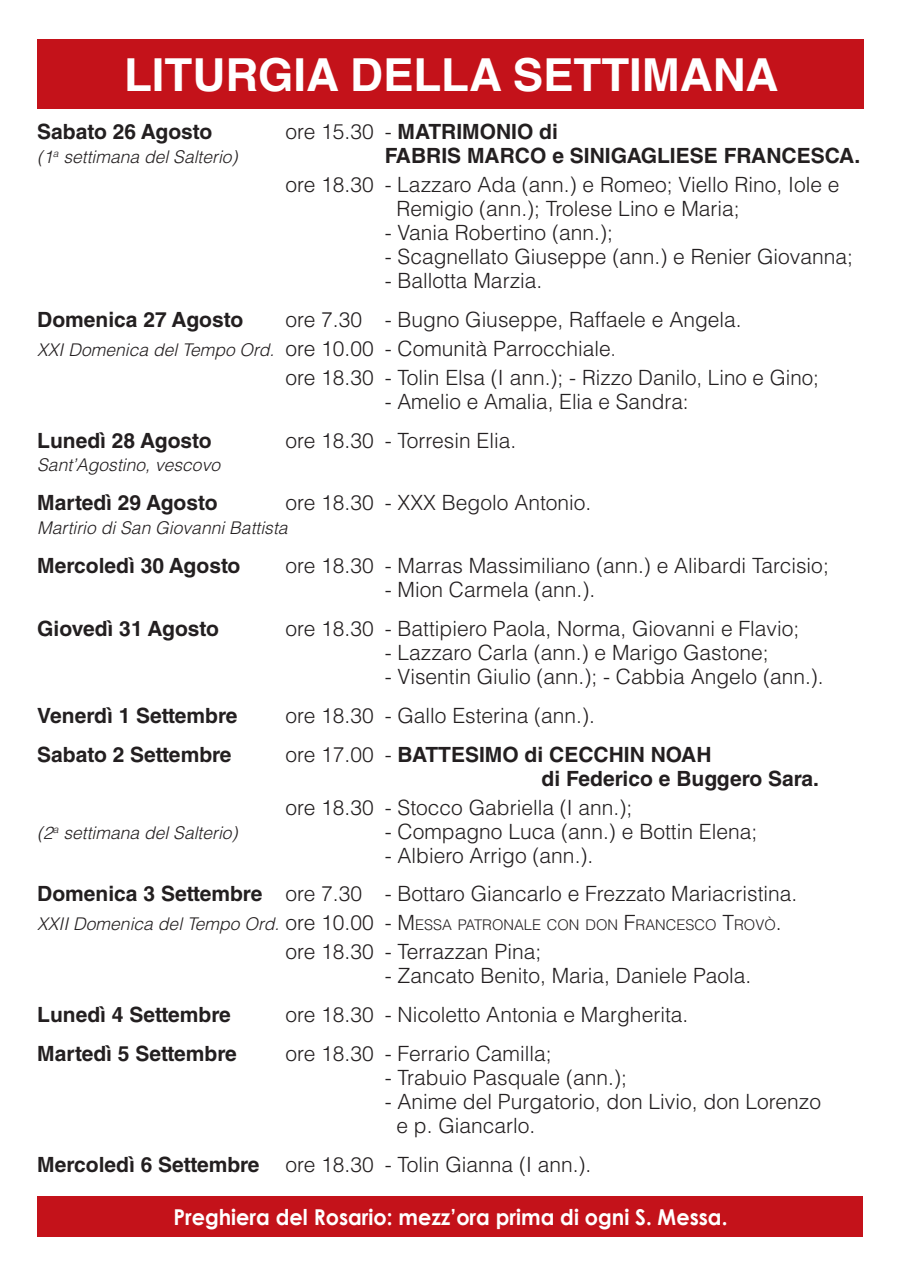
<style>
.page{position:relative;width:901px;height:1275px;background:#fff}
.page>*{position:absolute;margin:0;border:0;box-sizing:border-box;transform-origin:0 0}
.t1{font:700 45.5px "Helvetica";color:#fff}
.t2{font:700 21.88px "Century Gothic";color:#fff;scale:.95 1}
.t3{font:300 21px "Helvetica LT Std";color:#231f20}
.t4{font:700 21px "Helvetica LT Std";color:#231f20}
.t5{font:italic 300 17.5px "Helvetica LT Std";color:#231f20}
.t6{font:300 14.7px "Helvetica LT Std";color:#231f20}
.s1{font-weight:300}
.s2{font-style:italic;font-size:17.5px}
.s3{font-weight:700}
.s4{font-size:21px}
</style>
<div class="page">
<div style="left:37px;top:39px;width:826px;height:69px;background:#c4121a"></div>
<div style="left:37px;top:1196px;width:826px;height:41px;background:#c4121a"></div>
<p class="t1" style="left:124px;top:47px;width:655px">LITURGIA DELLA SETTIMANA</p>
<p class="t4" style="left:37px;top:119px;width:177px">Sabato 26 Agosto</p>
<p class="t4" style="left:285px;top:119px;width:274px"><span class="s1">ore 15.30 -</span> MATRIMONIO di</p>
<p class="t5" style="left:37px;top:146px;width:202px">(1<sup>a</sup> settimana del Salterio)</p>
<p class="t4" style="left:384px;top:143px;width:477px">FABRIS MARCO e SINIGAGLIESE FRANCESCA.</p>
<p class="t3" style="left:285px;top:171px;width:555px">ore 18.30 - Lazzaro Ada (ann.) e Romeo; Viello Rino, Iole e</p>
<p class="t3" style="left:396px;top:195px;width:345px">Remigio (ann.); Trolese Lino e Maria;</p>
<p class="t3" style="left:384px;top:219px;width:229px">- Vania Robertino (ann.);</p>
<p class="t3" style="left:384px;top:243px;width:470px">- Scagnellato Giuseppe (ann.) e Renier Giovanna;</p>
<p class="t3" style="left:384px;top:267px;width:159px">- Ballotta Marzia.</p>
<p class="t4" style="left:37px;top:307px;width:207px">Domenica 27 Agosto</p>
<p class="t3" style="left:285px;top:306px;width:458px">ore 7.30 - Bugno Giuseppe, Raffaele e Angela.</p>
<p class="t3" style="left:37px;top:335px;width:580px"><span class="s2">XXI Domenica del Tempo Ord.</span> ore 10.00 - Comunità Parrocchiale.</p>
<p class="t3" style="left:285px;top:364px;width:535px">ore 18.30 - Tolin Elsa (I ann.); - Rizzo Danilo, Lino e Gino;</p>
<p class="t3" style="left:384px;top:388px;width:305px">- Amelio e Amalia, Elia e Sandra:</p>
<p class="t4" style="left:37px;top:427px;width:176px">Lunedì 28 Agosto</p>
<p class="t3" style="left:285px;top:427px;width:232px">ore 18.30 - Torresin Elia.</p>
<p class="t5" style="left:37px;top:454px;width:184px">Sant’Agostino, vescovo</p>
<p class="t4" style="left:37px;top:490px;width:182px">Martedì 29 Agosto</p>
<p class="t3" style="left:285px;top:490px;width:307px">ore 18.30 - XXX Begolo Antonio.</p>
<p class="t5" style="left:37px;top:517px;width:252px">Martirio di San Giovanni Battista</p>
<p class="t4" style="left:37px;top:553px;width:205px">Mercoledì 30 Agosto</p>
<p class="t3" style="left:285px;top:553px;width:545px">ore 18.30 - Marras Massimiliano (ann.) e Alibardi Tarcisio;</p>
<p class="t3" style="left:384px;top:577px;width:212px">- Mion Carmela (ann.).</p>
<p class="t4" style="left:37px;top:616px;width:183px">Giovedì 31 Agosto</p>
<p class="t3" style="left:285px;top:615px;width:515px">ore 18.30 - Battipiero Paola, Norma, Giovanni e Flavio;</p>
<p class="t3" style="left:384px;top:639px;width:385px">- Lazzaro Carla (ann.) e Marigo Gastone;</p>
<p class="t3" style="left:384px;top:663px;width:440px">- Visentin Giulio (ann.); - Cabbia Angelo (ann.).</p>
<p class="t4" style="left:37px;top:703px;width:202px">Venerdì 1 Settembre</p>
<p class="t3" style="left:285px;top:702px;width:311px">ore 18.30 - Gallo Esterina (ann.).</p>
<p class="t4" style="left:37px;top:741px;width:196px">Sabato 2 Settembre</p>
<p class="t4" style="left:285px;top:741px;width:427px"><span class="s1">ore 17.00 -</span> BATTESIMO di CECCHIN NOAH</p>
<p class="t4" style="left:541px;top:765px;width:279px">di Federico e Buggero Sara.</p>
<p class="t3" style="left:285px;top:794px;width:348px">ore 18.30 - Stocco Gabriella (I ann.);</p>
<p class="t5" style="left:37px;top:821px;width:202px">(2<sup>a</sup> settimana del Salterio)</p>
<p class="t3" style="left:384px;top:818px;width:374px">- Compagno Luca (ann.) e Bottin Elena;</p>
<p class="t3" style="left:384px;top:842px;width:210px">- Albiero Arrigo (ann.).</p>
<p class="t3" style="left:37px;top:881px;width:761px"><span class="s3">Domenica 3 Settembre</span> ore 7.30 - Bottaro Giancarlo e Frezzato Mariacristina.</p>
<p class="t6" style="left:37px;top:916px;width:745px"><span class="s2">XXII Domenica del Tempo Ord.</span> <span class="s4">ore 10.00 -</span> <span class="s4">M</span>ESSA PATRONALE CON DON <span class="s4">F</span>RANCESCO <span class="s4">T</span>ROVÒ<span class="s4">.</span></p>
<p class="t3" style="left:285px;top:939px;width:257px">ore 18.30 - Terrazzan Pina;</p>
<p class="t3" style="left:384px;top:963px;width:368px">- Zancato Benito, Maria, Daniele Paola.</p>
<p class="t4" style="left:37px;top:1002px;width:195px">Lunedì 4 Settembre</p>
<p class="t3" style="left:285px;top:1001px;width:404px">ore 18.30 - Nicoletto Antonia e Margherita.</p>
<p class="t4" style="left:37px;top:1041px;width:201px">Martedì 5 Settembre</p>
<p class="t3" style="left:285px;top:1040px;width:268px">ore 18.30 - Ferrario Camilla;</p>
<p class="t3" style="left:384px;top:1064px;width:243px">- Trabuio Pasquale (ann.);</p>
<p class="t3" style="left:384px;top:1088px;width:438px">- Anime del Purgatorio, don Livio, don Lorenzo</p>
<p class="t3" style="left:396px;top:1112px;width:140px">e p. Giancarlo.</p>
<p class="t3" style="left:37px;top:1151px;width:555px"><span class="s3">Mercoledì 6 Settembre</span> ore 18.30 - Tolin Gianna (I ann.).</p>
<p class="t2" style="left:173px;top:1203px;width:584px">Preghiera del Rosario: mezz’ora prima di ogni S. Messa.</p>
</div>
